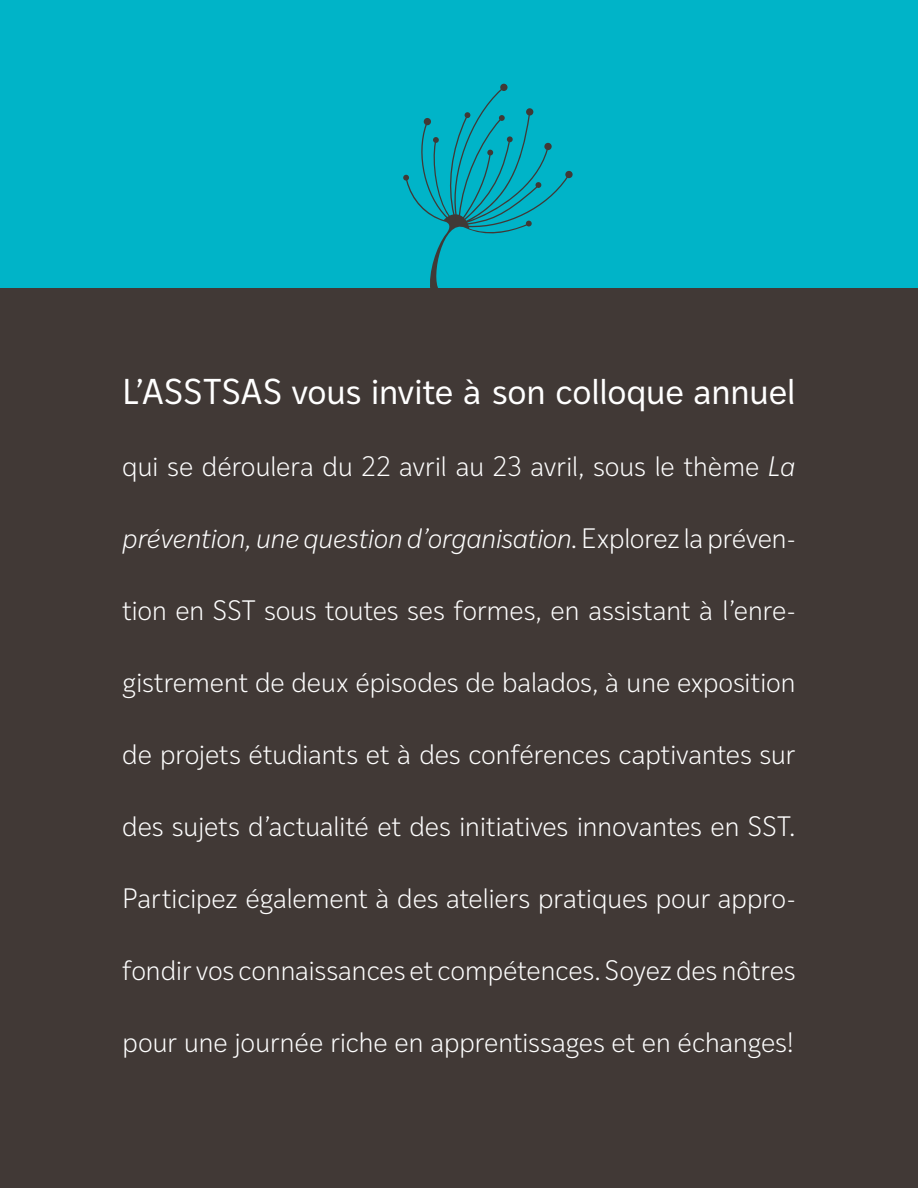
<style>
.page{position:relative;width:918px;height:1188px;background:#413936}
.page>*{position:absolute;margin:0;border:0;box-sizing:border-box;transform-origin:0 0}
.t1{font:34.5px "Ivy Style Sans";letter-spacing:-.015em;color:#fff}
.t2{font:300 27px "Ivy Style Sans";letter-spacing:-.015em;color:#fff}
.t3{font:italic 300 27px "Ivy Style Sans";letter-spacing:-.015em;color:#fff}
.s1{font-style:italic}
.s2{font-style:normal}
</style>
<div class="page">
<div style="left:0;top:0;width:918px;height:288px;background:#00b4c8"></div>
<svg style="left:403px;top:84px;width:170px;height:204px"></svg>
<p class="t1" style="left:122px;top:366px;width:675px">L’ASSTSAS vous invite à son colloque annuel</p>
<p class="t2" style="left:122px;top:447px;width:675px">qui se déroulera du 22 avril au 23 avril, sous le thème <span class="s1">La</span></p>
<p class="t3" style="left:122px;top:519px;width:675px">prévention, une question d’organisation<span class="s2">. Explorez la préven-</span></p>
<p class="t2" style="left:122px;top:591px;width:675px">tion en SST sous toutes ses formes, en assistant à l’enre-</p>
<p class="t2" style="left:122px;top:663px;width:675px">gistrement de deux épisodes de balados, à une exposition</p>
<p class="t2" style="left:122px;top:735px;width:675px">de projets étudiants et à des conférences captivantes sur</p>
<p class="t2" style="left:122px;top:807px;width:675px">des sujets d’actualité et des initiatives innovantes en SST.</p>
<p class="t2" style="left:122px;top:879px;width:675px">Participez également à des ateliers pratiques pour appro-</p>
<p class="t2" style="left:122px;top:951px;width:675px">fondir vos connaissances et compétences. Soyez des nôtres</p>
<p class="t2" style="left:122px;top:1023px;width:674px">pour une journée riche en apprentissages et en échanges!</p>
</div>
